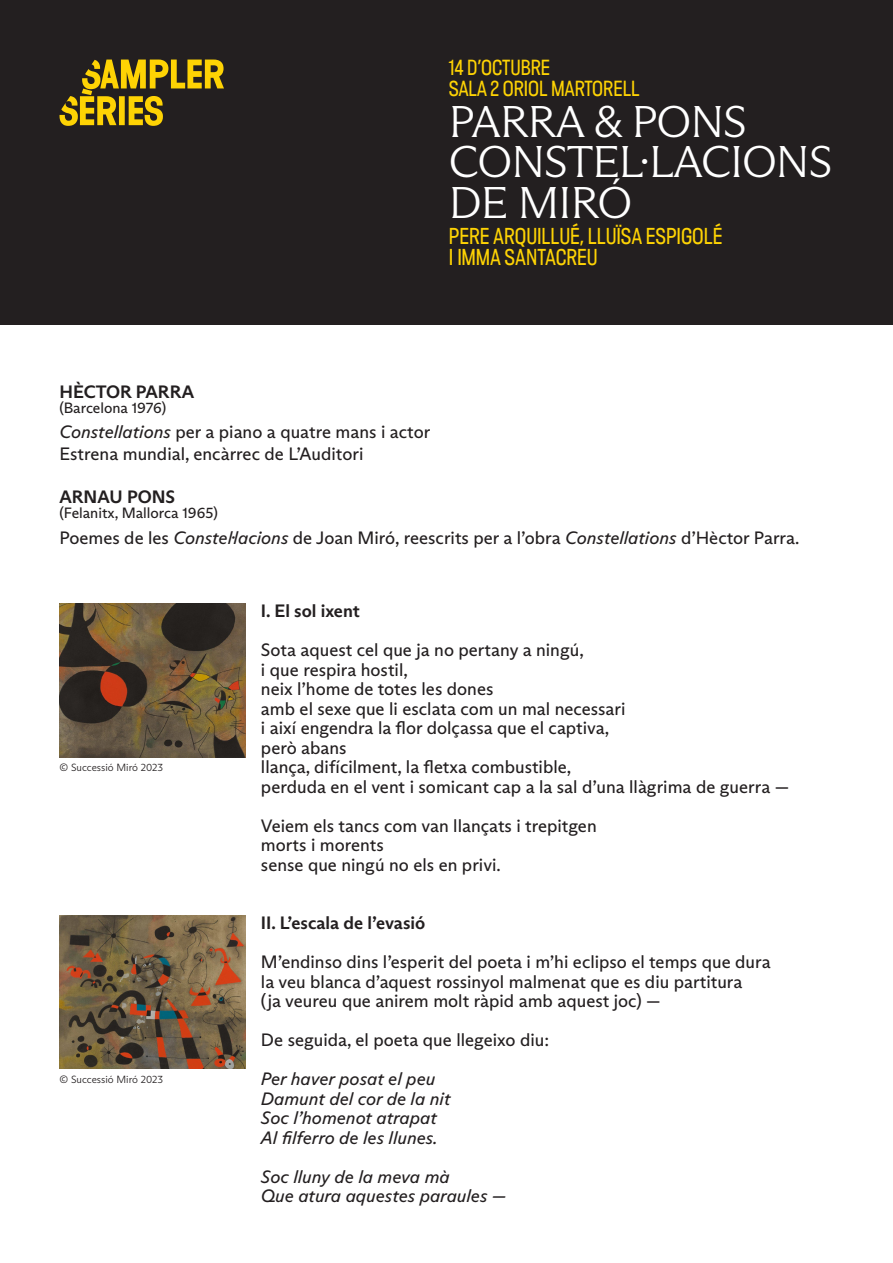
<style>
.page{position:relative;width:893px;height:1263px;background:#fff}
.page>*{position:absolute;margin:0;border:0;box-sizing:border-box;transform-origin:0 0}
.t1{font:300 44.55px/40.7px "ABC Arizona Flare";letter-spacing:-.02em;color:#fff}
.t2{font:300 19.8px "Vibration Cond";color:#fed304}
.t3{font:300 18.75px "Vibration Cond";color:#fed304}
.t4{font:18px "ABC Arizona Sans";color:#231f20}
.t5{font:italic 18px "ABC Arizona Sans";color:#231f20}
.t6{font:700 18px "ABC Arizona Sans";color:#231f20}
.t7{font:15px "ABC Arizona Sans";color:#231f20}
.t8{font:300 10.5px "ABC Arizona Sans";color:#231f20}
.s1{font-style:italic}
</style>
<div class="page">
<img style="left:60px;top:603px;width:185px;height:154px">
<img style="left:60px;top:915px;width:185px;height:154px">
<div style="left:0;top:0;width:893px;height:324px;background:#231f20"></div>
<svg style="left:60px;top:60px;width:164px;height:66px"></svg>
<p class="t3" style="left:449px;top:54px;width:103px">14 D’OCTUBRE</p>
<p class="t3" style="left:449px;top:76px;width:192px">SALA 2 ORIOL MARTORELL</p>
<p class="t1" style="left:449px;top:101px;width:385px">PARRA &amp; PONS<br>CONSTEL·LACIONS</p>
<p class="t1" style="left:449px;top:183px;width:185px">DE MIRÓ</p>
<p class="t2" style="left:449px;top:222px;width:275px">PERE ARQUILLUÉ, LLUÏSA ESPIGOLÉ</p>
<p class="t2" style="left:449px;top:243px;width:150px">I IMMA SANTACREU</p>
<p class="t6" style="left:60px;top:380px;width:136px">HÈCTOR PARRA</p>
<p class="t7" style="left:60px;top:399px;width:108px">(Barcelona 1976)</p>
<p class="t4" style="left:60px;top:421px;width:372px"><span class="s1">Constellations</span> per a piano a quatre mans i actor</p>
<p class="t4" style="left:60px;top:443px;width:305px">Estrena mundial, encàrrec de L’Auditori</p>
<p class="t6" style="left:60px;top:486px;width:117px">ARNAU PONS</p>
<p class="t7" style="left:60px;top:504px;width:160px">(Felanitx, Mallorca 1965)</p>
<p class="t4" style="left:60px;top:527px;width:741px">Poemes de les <span class="s1">Constel·lacions</span> de Joan Miró, reescrits per a l’obra <span class="s1">Constellations</span> d’Hèctor Parra.</p>
<p class="t8" style="left:60px;top:761px;width:105px">© Successió Miró 2023</p>
<p class="t8" style="left:60px;top:1073px;width:105px">© Successió Miró 2023</p>
<p class="t6" style="left:261px;top:600px;width:100px">I. El sol ixent</p>
<p class="t4" style="left:261px;top:639px;width:324px">Sota aquest cel que ja no pertany a ningú,</p>
<p class="t4" style="left:261px;top:659px;width:148px">i que respira hostil,</p>
<p class="t4" style="left:261px;top:678px;width:234px">neix l’home de totes les dones</p>
<p class="t4" style="left:261px;top:698px;width:366px">amb el sexe que li esclata com un mal necessari</p>
<p class="t4" style="left:261px;top:717px;width:350px">i així engendra la flor dolçassa que el captiva,</p>
<p class="t4" style="left:261px;top:737px;width:87px">però abans</p>
<p class="t4" style="left:261px;top:756px;width:312px">llança, difícilment, la fletxa combustible,</p>
<p class="t4" style="left:261px;top:776px;width:530px">perduda en el vent i somicant cap a la sal d’una llàgrima de guerra —</p>
<p class="t4" style="left:261px;top:815px;width:337px">Veiem els tancs com van llançats i trepitgen</p>
<p class="t4" style="left:261px;top:834px;width:124px">morts i morents</p>
<p class="t4" style="left:261px;top:854px;width:241px">sense que ningú no els en privi.</p>
<p class="t6" style="left:261px;top:912px;width:166px">II. L’escala de l’evasió</p>
<p class="t4" style="left:261px;top:951px;width:511px">M’endinso dins l’esperit del poeta i m’hi eclipso el temps que dura</p>
<p class="t4" style="left:261px;top:971px;width:483px">la veu blanca d’aquest rossinyol malmenat que es diu partitura</p>
<p class="t4" style="left:261px;top:990px;width:401px">(ja veureu que anirem molt ràpid amb aquest joc) —</p>
<p class="t4" style="left:261px;top:1029px;width:290px">De seguida, el poeta que llegeixo diu:</p>
<p class="t5" style="left:261px;top:1068px;width:176px">Per haver posat el peu</p>
<p class="t5" style="left:261px;top:1088px;width:191px">Damunt del cor de la nit</p>
<p class="t5" style="left:261px;top:1107px;width:177px">Soc l’homenot atrapat</p>
<p class="t5" style="left:261px;top:1127px;width:178px">Al filferro de les llunes.</p>
<p class="t5" style="left:261px;top:1166px;width:190px">Soc lluny de la meva mà</p>
<p class="t5" style="left:261px;top:1185px;width:247px">Que atura aquestes paraules —</p>
</div>
